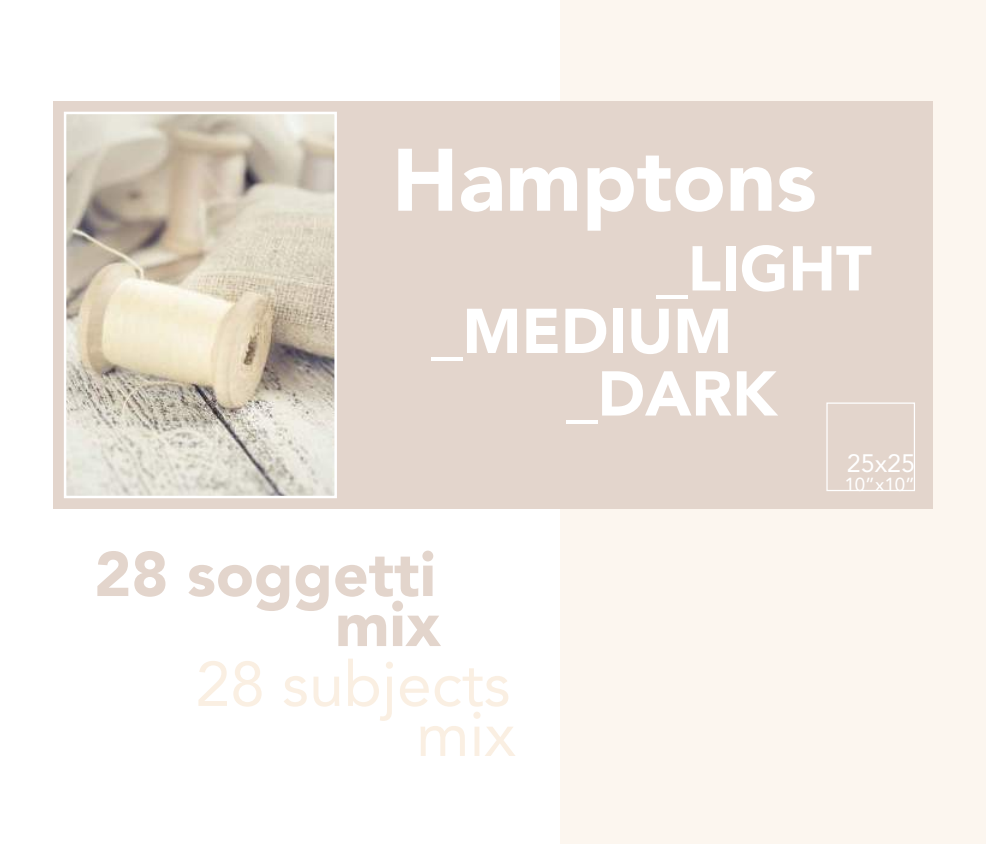
<style>
.page{position:relative;width:986px;height:844px;background:#fff}
.page>*{position:absolute;margin:0;border:0;box-sizing:border-box;transform-origin:0 0}
.t1{font:900 87.5px "Avenir";color:#fff}
.t2{font:900 62.5px "Avenir";color:#fff}
.t3{font:900 62.5px/50px "Avenir";color:#e3d5cc;text-align:right}
.t4{font:62.5px/50px "Avenir";color:#faefe2;text-align:right}
.t5{font:25px "Avenir";color:#fff}
.t6{font:18.75px "Avenir";color:#fff}
</style>
<div class="page">
<div style="left:560px;top:0;width:425px;height:843px;background:#fcf6ef"></div>
<div style="left:53px;top:101px;width:879px;height:407px;background:#e3d5cc"></div>
<img style="left:68px;top:116px;width:265px;height:378px">
<div style="left:64px;top:112px;width:273px;height:386px;border:3px solid #fff"></div>
<div style="left:826px;top:402px;width:88px;height:89px;border:1px solid #fff"></div>
<h1 class="t1" style="left:392px;top:143px;width:426px">Hamptons</h1>
<p class="t2" style="left:656px;top:242px;width:217px">_LIGHT</p>
<p class="t2" style="left:431px;top:305px;width:302px">_MEDIUM</p>
<p class="t2" style="left:566px;top:367px;width:212px">_DARK</p>
<p class="t3" style="left:94px;top:554px;width:347px">28 soggetti mix</p>
<p class="t4" style="left:195px;top:664px;width:322px">28 subjects mix</p>
<p class="t5" style="left:846px;top:453px;width:70px">25x25</p>
<p class="t6" style="left:844px;top:477px;width:72px">10”x10”</p>
</div>
